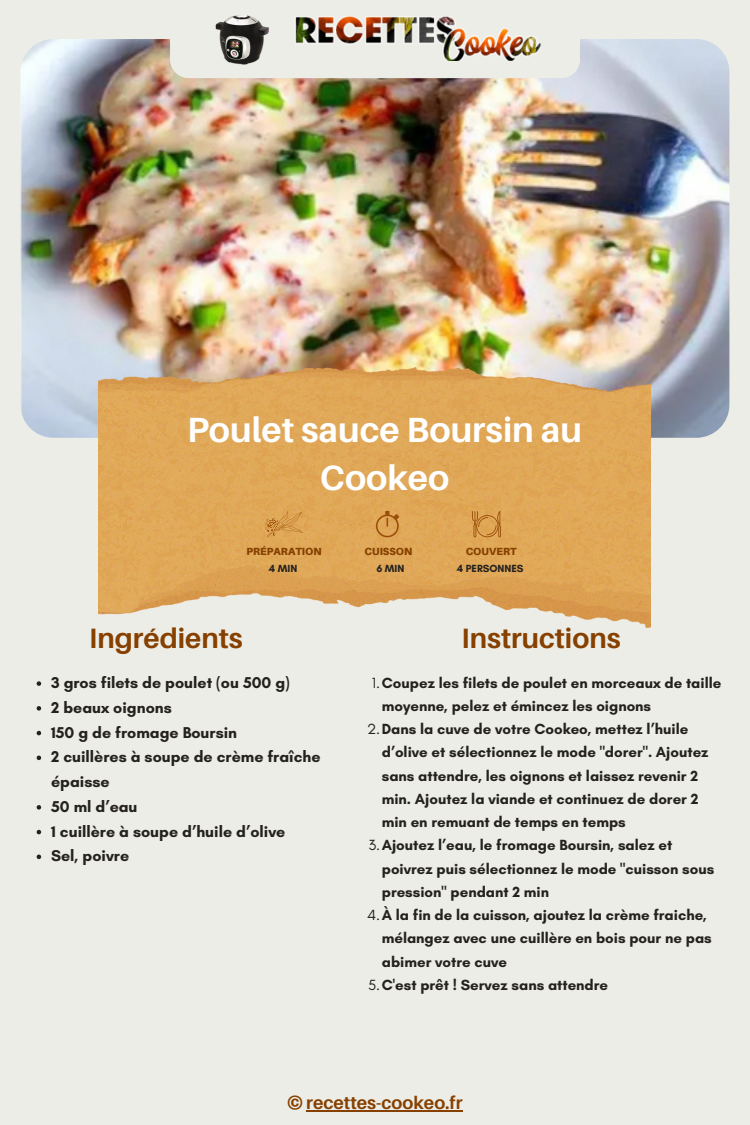
<style>
.page{position:relative;width:750px;height:1125px;background:#ecede7}
.page>*{position:absolute;margin:0;border:0;box-sizing:border-box;transform-origin:0 0}
.t1{font:700 35px/48.8px "Aileron";color:#fff;text-align:center}
.t2{font:700 28px "Aileron";color:#864000}
.t3{font:700 18px "Aileron";color:#864000}
.t4{font:700 16px/24.8px "Glacial Indifference";color:#25221e}
.t5{font:700 15px/23.2px "Glacial Indifference";color:#25221e}
.t6{font:700 10.6px "Glacial Indifference";color:#25221e}
.t7{font:900 10.4px "Aileron";color:#864000}
.s1{font-weight:400}
</style>
<div class="page">
<img style="left:20px;top:39px;width:709px;height:399px;border-radius:33px">
<svg style="left:170px;top:16px;width:410px;height:62px"></svg>
<img style="left:210px;top:15px;width:65px;height:57px">
<img style="left:293px;top:17px;width:247px;height:44px">
<img style="left:99px;top:368px;width:552px;height:259px">
<svg style="left:265px;top:511px;width:38px;height:26px"></svg>
<svg style="left:472px;top:511px;width:29px;height:26px"></svg>
<svg style="left:376px;top:511px;width:23px;height:26px"></svg>
<svg style="left:37px;top:681px;width:4px;height:5px"></svg>
<svg style="left:37px;top:706px;width:4px;height:5px"></svg>
<svg style="left:37px;top:731px;width:4px;height:4px"></svg>
<svg style="left:37px;top:756px;width:4px;height:4px"></svg>
<svg style="left:37px;top:805px;width:4px;height:5px"></svg>
<svg style="left:37px;top:830px;width:4px;height:4px"></svg>
<svg style="left:37px;top:855px;width:4px;height:4px"></svg>
<hr style="left:306px;top:1110px;width:157px;height:2px;background:#864000">
<p class="t1" style="left:187px;top:404px;width:396px">Poulet sauce Boursin au<br>Cookeo</p>
<p class="t7" style="left:247px;top:545px;width:76px">PRÉPARATION</p>
<p class="t7" style="left:365px;top:545px;width:49px">CUISSON</p>
<p class="t7" style="left:466px;top:545px;width:53px">COUVERT</p>
<p class="t6" style="left:269px;top:562px;width:30px">4 MIN</p>
<p class="t6" style="left:376px;top:562px;width:30px">6 MIN</p>
<p class="t6" style="left:457px;top:562px;width:68px">4 PERSONNES</p>
<p class="t2" style="left:89px;top:621px;width:155px">Ingrédients</p>
<p class="t2" style="left:462px;top:621px;width:161px">Instructions</p>
<p class="t4" style="left:51px;top:670px;width:240px">3 gros filets de poulet (ou 500 g)</p>
<p class="t4" style="left:51px;top:695px;width:122px">2 beaux oignons</p>
<p class="t4" style="left:51px;top:720px;width:188px">150 g de fromage Boursin</p>
<p class="t4" style="left:51px;top:744px;width:271px">2 cuillères à soupe de crème fraîche épaisse</p>
<p class="t4" style="left:51px;top:794px;width:88px">50 ml d’eau</p>
<p class="t4" style="left:51px;top:819px;width:236px">1 cuillère à soupe d’huile d’olive</p>
<p class="t4" style="left:51px;top:843px;width:80px">Sel, poivre</p>
<p class="t5" style="left:382px;top:671px;width:341px;text-indent:-10px"><span class="s1">1.</span>Coupez les filets de poulet en morceaux de taille moyenne, pelez et émincez les oignons</p>
<p class="t5" style="left:382px;top:717px;width:328px;text-indent:-15px"><span class="s1">2.</span>Dans la cuve de votre Cookeo, mettez l’huile d’olive et sélectionnez le mode "dorer". Ajoutez sans attendre, les oignons et laissez revenir 2 min. Ajoutez la viande et continuez de dorer 2 min en remuant de temps en temps</p>
<p class="t5" style="left:382px;top:833px;width:334px;text-indent:-13px"><span class="s1">3.</span>Ajoutez l’eau, le fromage Boursin, salez et poivrez puis sélectionnez le mode "cuisson sous pression" pendant 2 min</p>
<p class="t5" style="left:382px;top:903px;width:332px;text-indent:-15px"><span class="s1">4.</span>À la fin de la cuisson, ajoutez la crème fraiche, mélangez avec une cuillère en bois pour ne pas abimer votre cuve</p>
<p class="t5" style="left:368px;top:973px;width:242px"><span class="s1">5.</span>C'est prêt ! Servez sans attendre</p>
<p class="t3" style="left:287px;top:1091px;width:177px">© recettes-cookeo.fr</p>
</div>
